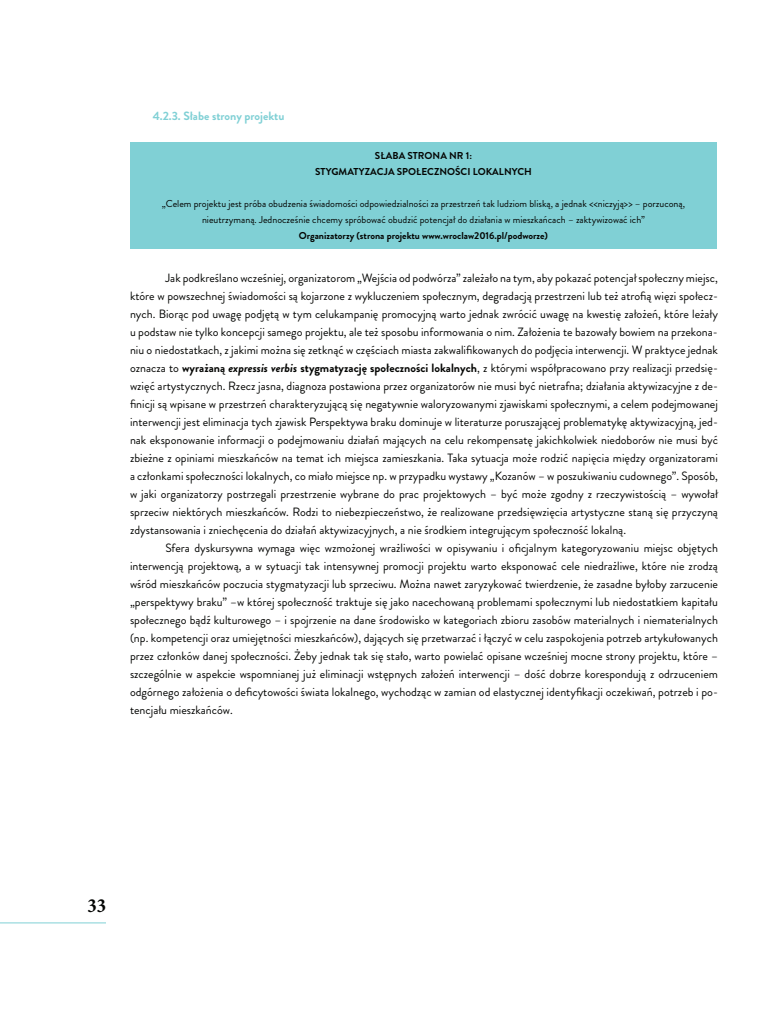
<style>
.page{position:relative;width:768px;height:1024px;background:#fff}
.page>*{position:absolute;margin:0;border:0;box-sizing:border-box;transform-origin:0 0}
.t1{font:700 condensed 20px "Minion Pro";color:#040503}
.t2{font:12px/18px "Brandon Grotesque";color:#040503;text-align:justify}
.t3{font:700 12px "Brandon Grotesque";color:#80d0d5}
.t4{font:10px/16px "Brandon Grotesque";color:#040503;text-align:center}
.t5{font:700 10px/16px "Brandon Grotesque";color:#040503;text-align:center}
.s1{font-weight:700}
.s2{font-weight:700;font-style:italic}
</style>
<div class="page">
<hr style="left:0;top:923px;width:106px;height:1px;background:#80d0d5">
<div style="left:130px;top:142px;width:587px;height:107px;background:#80d0d5"></div>
<p class="t3" style="left:153px;top:107px;width:133px">4.2.3. Słabe strony projektu</p>
<p class="t5" style="left:315px;top:148px;width:217px">SŁABA STRONA N R 1:<br>STYGMATYZACJA SPOŁ ECZNOŚCI LOKALNYCH</p>
<p class="t4" style="left:162px;top:196px;width:525px">„Celem projektu jest próba obudzenia świadomości odpowiedzialności za przestrzeń tak ludziom bliską, a jednak &lt;&lt;niczyją&gt;&gt; – porzuconą, nieutrzymaną. Jednocześnie chcemy spróbować obudzić potencjał do działania w mieszkańcach – zaktywizować ich”</p>
<p class="t5" style="left:299px;top:228px;width:251px">Organizatorzy (strona projektu www.wroclaw2016.pl/podworze)</p>
<p class="t2" style="left:130px;top:269px;width:590px;text-indent:35px">Jak podkreślano wcześniej, organizatorom „Wejścia od podwórza” zależało na tym, aby pokazać potencjał społeczny miejsc, które w powszechnej świadomości są kojarzone z wykluczeniem społecznym, degradacją przestrzeni lub też atrofią więzi społecz&shy;nych. Biorąc pod uwagę podjętą w tym celukampanię promocyjną warto jednak zwrócić uwagę na kwestię założeń, które leżały u podstaw nie tylko koncepcji samego projektu, ale też sposobu informowania o nim. Założenia te bazowały bowiem na przekona&shy;niu o niedostatkach, z jakimi można się zetknąć w częściach miasta zakwalifikowanych do podjęcia interwencji. W praktyce jednak oznacza to <span class="s1">wyrażaną</span> <span class="s2">expressis verbis</span> <span class="s1">stygmatyzację społeczności lokalnych</span>, z którymi współpracowano przy realizacji przedsię&shy;wzięć artystycznych. Rzecz jasna, diagnoza postawiona przez organizatorów nie musi być nietrafna; działania aktywizacyjne z de&shy;finicji są wpisane w przestrzeń charakteryzującą się negatywnie waloryzowanymi zjawiskami społecznymi, a celem podejmowanej interwencji jest eliminacja tych zjawisk Perspektywa braku dominuje w literaturze poruszającej problematykę aktywizacyjną, jed&shy;nak eksponowanie informacji o podejmowaniu działań mających na celu rekompensatę jakichkolwiek niedoborów nie musi być zbieżne z opiniami mieszkańców na temat ich miejsca zamieszkania. Taka sytuacja może rodzić napięcia między organizatorami a członkami społeczności lokalnych, co miało miejsce np. w przypadku wystawy „Kozanów – w poszukiwaniu cudownego”. Sposób, w jaki organizatorzy postrzegali przestrzenie wybrane do prac projektowych – być może zgodny z rzeczywistością – wywołał sprzeciw niektórych mieszkańców. Rodzi to niebezpieczeństwo, że realizowane przedsięwzięcia artystyczne staną się przyczyną zdystansowania i zniechęcenia do działań aktywizacyjnych, a nie środkiem integrującym społeczność lokalną.</p>
<p class="t2" style="left:130px;top:539px;width:590px;text-indent:35px">Sfera dyskursywna wymaga więc wzmożonej wrażliwości w opisywaniu i oficjalnym kategoryzowaniu miejsc objętych interwencją projektową, a w sytuacji tak intensywnej promocji projektu warto eksponować cele niedrażliwe, które nie zrodzą wśród mieszkańców poczucia stygmatyzacji lub sprzeciwu. Można nawet zaryzykować twierdzenie, że zasadne byłoby zarzucenie „perspektywy braku” –w której społeczność traktuje się jako nacechowaną problemami społecznymi lub niedostatkiem kapitału społecznego bądź kulturowego – i spojrzenie na dane środowisko w kategoriach zbioru zasobów materialnych i niematerialnych (np. kompetencji oraz umiejętności mieszkańców), dających się przetwarzać i łączyć w celu zaspokojenia potrzeb artykułowanych przez członków danej społeczności. Żeby jednak tak się stało, warto powielać opisane wcześniej mocne strony projektu, które – szczególnie w aspekcie wspomnianej już eliminacji wstępnych założeń interwencji – dość dobrze korespondują z odrzuceniem odgórnego założenia o deficytowości świata lokalnego, wychodząc w zamian od elastycznej identyfikacji oczekiwań, potrzeb i po&shy;tencjału mieszkańców.</p>
<h1 class="t1" style="left:87px;top:892px;width:20px">33</h1>
</div>
